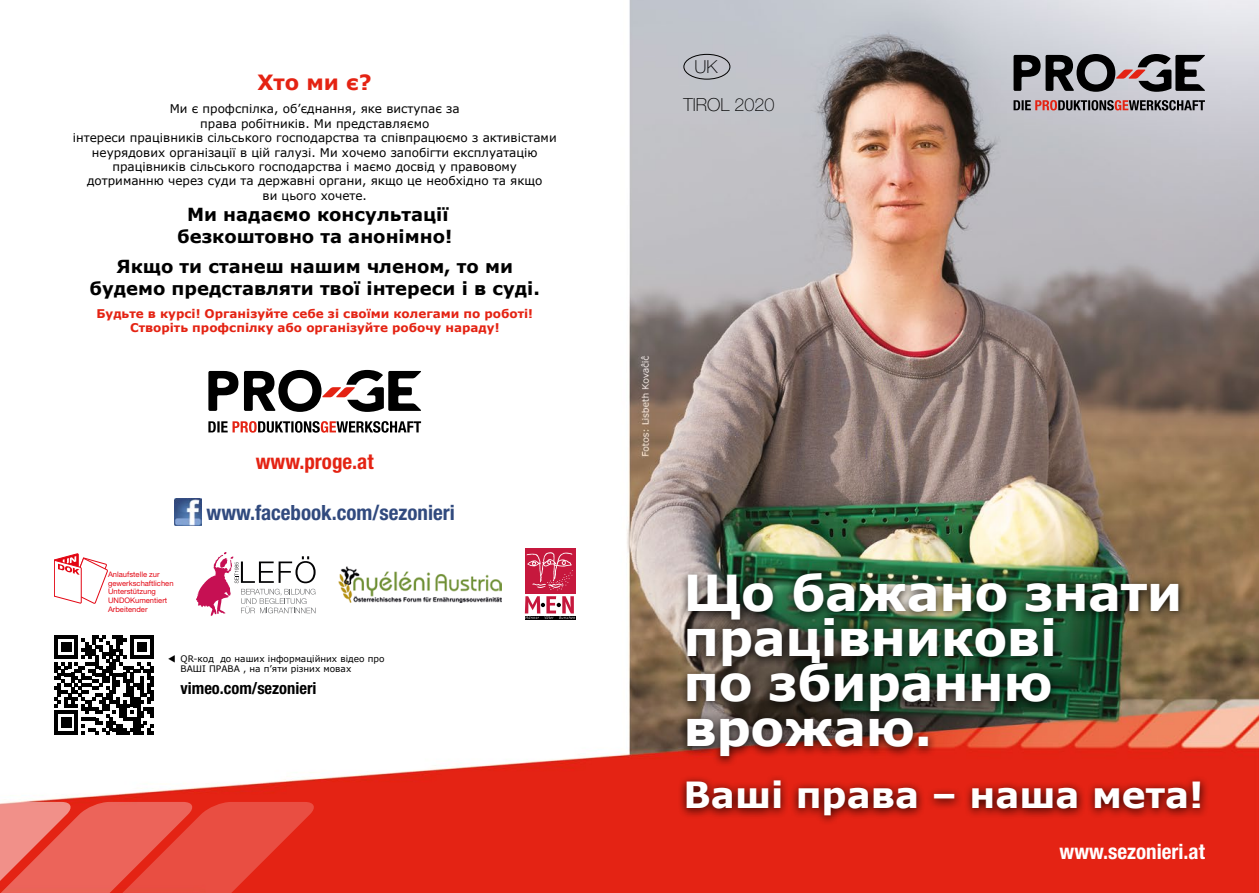
<style>
.page{position:relative;width:1259px;height:893px;background:#fff}
.page>*{position:absolute;margin:0;border:0;box-sizing:border-box;transform-origin:0 0}
.t1{font:700 49.5px/45px "Verdana";letter-spacing:-.01em;color:#fff}
.t2{font:700 36px "Verdana";color:#fff}
.t3{font:700 condensed 21px "Helvetica Neue LT Std";color:#314a7e}
.t4{font:700 condensed 21px "Helvetica Neue LT Std";color:#fff}
.t5{font:700 condensed 21px "Helvetica Neue LT Std";color:#e42313}
.t6{font:700 21px "Verdana";color:#e42313}
.t7{font:700 18px/21.6px "Verdana";color:#000;text-align:center}
.t8{font:100 18px "Helvetica Neue LT Std";color:#000}
.t9{font:700 condensed 16.5px "Helvetica Neue LT Std";color:#000}
.t10{font:12px/14.4px "Verdana";color:#000;text-align:center}
.t11{font:700 12px/14.4px "Verdana";color:#e42313;text-align:center}
.t12{font:9px/10.8px "Verdana";color:#000}
.t13{font:7.65px/8.9px "Helvetica Neue";color:#e30613}
</style>
<div class="page">
<img style="left:13px;top:0;width:1246px;height:893px">
<svg style="left:0;top:802px;width:315px;height:91px;background:#e95449"></svg>
<svg style="left:1013px;top:54px;width:192px;height:56px;background:#7f797d"></svg>
<div style="left:678px;top:567px;width:510px;height:200px;background:#000;opacity:.85"></div>
<div style="left:677px;top:774px;width:532px;height:52px;background:#000;opacity:.85"></div>
<div style="left:683px;top:54px;width:47px;height:26px;border:1px solid #000;border-radius:50%"></div>
<svg style="left:208px;top:370px;width:213px;height:63px"></svg>
<svg style="left:54px;top:553px;width:54px;height:51px"></svg>
<svg style="left:196px;top:552px;width:119px;height:64px"></svg>
<img style="left:338px;top:566px;width:164px;height:36px">
<div style="left:524px;top:549px;width:51px;height:45px;background:#c6183d"></div>
<svg style="left:526px;top:552px;width:47px;height:38px"></svg>
<hr style="left:524px;top:616px;width:51px;height:3px;background:#000">
<svg style="left:525px;top:596px;width:50px;height:23px"></svg>
<svg style="left:54px;top:635px;width:100px;height:100px"></svg>
<img style="left:174px;top:499px;width:28px;height:27px">
<svg style="left:168px;top:654px;width:7px;height:8px"></svg>
<h3 class="t6" style="left:258px;top:68px;width:116px">Хто ми є?</h3>
<p class="t10" style="left:73px;top:102px;width:485px">Ми є профспілка, об’єднання, яке виступає за<br>права робітників. Ми представляємо<br>інтереси працівників сільського господарства та співпрацюємо з активістами неурядових організації в цій галузі. Ми хочемо запобігти експлуатацію працівників сільського господарства і маємо досвід у правовому дотриманню через суди та державні органи, якщо це необхідно та якщо<br>ви цього хочете.</p>
<h3 class="t7" style="left:177px;top:204px;width:277px">Ми надаємо консультації безкоштовно та анонімно!</h3>
<h3 class="t7" style="left:89px;top:255px;width:452px">Якщо ти станеш нашим членом, то ми будемо представляти твої інтереси і в суді.</h3>
<p class="t11" style="left:96px;top:306px;width:438px">Будьте в курсі! Організуйте себе зі своїми колегами по роботі!<br>Створіть профспілку або організуйте робочу нараду!</p>
<h3 class="t5" style="left:256px;top:449px;width:119px">www.proge.at</h3>
<p class="t13" style="left:108px;top:570px;width:67px">Anlaufstelle zur gewerkschaftlichen<br>Unterstützung<br>UNDOKumentiert<br>Arbeitender</p>
<h3 class="t3" style="left:207px;top:499px;width:250px">www.facebook.com/sezonieri</h3>
<p class="t12" style="left:181px;top:653px;width:205px">QR-код до наших інформаційних відео про<br>ВАШI ПРАВA , на п’яти різних мовах</p>
<h3 class="t9" style="left:181px;top:678px;width:137px">vimeo.com/sezonieri</h3>
<h3 class="t8" style="left:694px;top:56px;width:25px">UK</h3>
<h3 class="t8" style="left:683px;top:94px;width:93px">TIROL 2020</h3>
<h1 class="t1" style="left:683px;top:569px;width:500px">Що бажано знати працівникові<br>по збиранню врожаю.</h1>
<h2 class="t2" style="left:683px;top:769px;width:521px">Ваші права – наша мета!</h2>
<h3 class="t4" style="left:1059px;top:839px;width:147px">www.sezonieri.at</h3>
</div>
